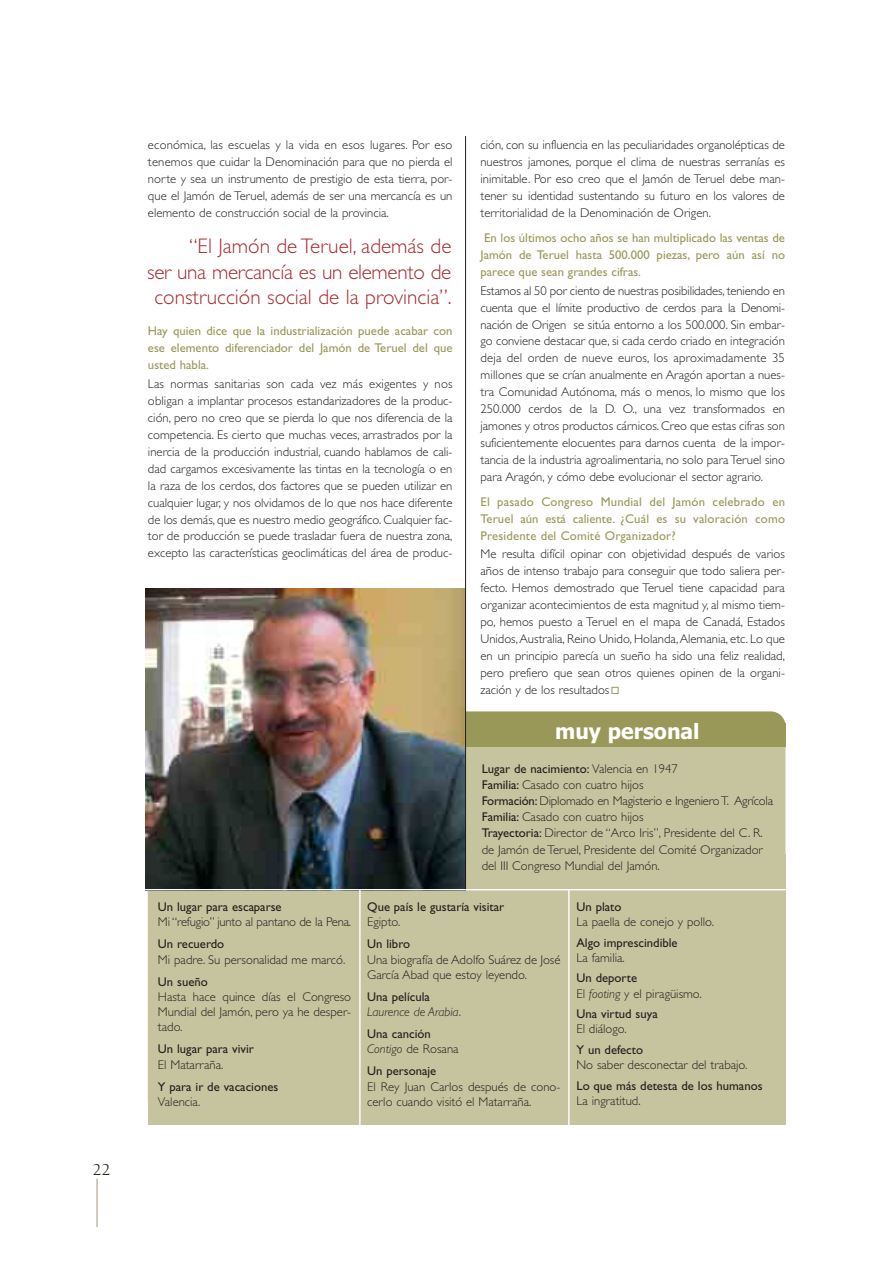
<style>
.page{position:relative;width:893px;height:1263px;background:#fff}
.page>*{position:absolute;margin:0;border:0;box-sizing:border-box;transform-origin:0 0}
.t1{font:300 21.15px/25.3px "Gill Sans";color:#a72c31;text-align:right}
.t2{font:700 21.15px "Tahoma";color:#fff}
.t3{font:16.95px "Berkeley";color:#231f1f}
.t4{font:300 12.75px/17px "Gill Sans";color:#231f1f;text-align:justify}
.t5{font:12.75px/17px "Gill Sans";color:#9a9859;text-align:justify}
.t6{font:12.75px/15.3px "Gill Sans";color:#231f1f}
.t7{font:italic 300 12.75px/15.3px "Gill Sans";color:#231f1f}
.s1{font-weight:400}
.s2{font-weight:400;font-style:normal}
.s3{font-style:normal}
.s4{font-weight:300;font-style:italic}
.s5{font-weight:300}
.s6{font-style:italic}
</style>
<div class="page">
<hr style="left:96px;top:1179px;width:2px;height:47px;background:#bdb49e">
<div style="left:148px;top:723px;width:637px;height:402px;background:#c6c39f;border-radius:25px"></div>
<div style="left:148px;top:855px;width:637px;height:270px;background:#c6c39f"></div>
<div style="left:420px;top:711px;width:365px;height:30px;background:#9a9859;border-radius:15px"></div>
<div style="left:465px;top:723px;width:320px;height:24px;background:#9a9859"></div>
<img style="left:146px;top:588px;width:319px;height:301px">
<hr style="left:123px;top:889px;width:673px;height:1px;background:#fff">
<hr style="left:359px;top:890px;width:1px;height:259px;background:#fff">
<hr style="left:568px;top:890px;width:1px;height:259px;background:#fff">
<hr style="left:465px;top:136px;width:1px;height:753px;background:#231f1f">
<h2 class="t3" style="left:93px;top:1163px;width:19px">22</h2>
<p class="t4" style="left:148px;top:138px;width:306px">económica, las escuelas y la vida en esos lugares. Por eso tenemos que cuidar la Denominación para que no pierda el norte y sea un instrumento de prestigio de esta tierra, por&shy;que el Jamón de Teruel, además de ser una mercancía es un elemento de construcción social de la provincia.</p>
<h1 class="t1" style="left:147px;top:236px;width:306px">“El Jamón de Teruel, además de<br>ser una mercancía es un elemento de construcción social de la provincia”.</h1>
<p class="t5" style="left:148px;top:324px;width:306px">Hay quien dice que la industrialización puede acabar con ese elemento diferenciador del Jamón de Teruel del que usted habla.</p>
<p class="t4" style="left:148px;top:377px;width:306px">Las normas sanitarias son cada vez más exigentes y nos obligan a implantar procesos estandarizadores de la produc&shy;ción, pero no creo que se pierda lo que nos diferencia de la competencia. Es cierto que muchas veces, arrastrados por la inercia de la producción industrial, cuando hablamos de cali&shy;dad cargamos excesivamente las tintas en la tecnología o en la raza de los cerdos, dos factores que se pueden utilizar en cualquier lugar, y nos olvidamos de lo que nos hace diferente de los demás, que es nuestro medio geográfico. Cualquier fac&shy;tor de producción se puede trasladar fuera de nuestra zona, excepto las características geoclimáticas del área de produc-</p>
<p class="t4" style="left:480px;top:138px;width:306px">ción, con su influencia en las peculiaridades organolépticas de nuestros jamones, porque el clima de nuestras serranías es inimitable. Por eso creo que el Jamón de Teruel debe man&shy;tener su identidad sustentando su futuro en los valores de territorialidad de la Denominación de Origen.</p>
<p class="t5" style="left:480px;top:231px;width:306px">En los últimos ocho años se han multiplicado las ventas de Jamón de Teruel hasta 500.000 piezas, pero aún así no parece que sean grandes cifras.</p>
<p class="t4" style="left:480px;top:283px;width:306px">Estamos al 50 por ciento de nuestras posibilidades, teniendo en cuenta que el límite productivo de cerdos para la Denomi&shy;nación de Origen se sitúa entorno a los 500.000. Sin embar&shy;go conviene destacar que, si cada cerdo criado en integración deja del orden de nueve euros, los aproximadamente 35 millones que se crían anualmente en Aragón aportan a nues&shy;tra Comunidad Autónoma, más o menos, lo mismo que los 250.000 cerdos de la D. O., una vez transformados en jamones y otros productos cárnicos. Creo que estas cifras son suficientemente elocuentes para darnos cuenta de la impor&shy;tancia de la industria agroalimentaria, no solo para Teruel sino para Aragón, y cómo debe evolucionar el sector agrario.</p>
<p class="t5" style="left:480px;top:494px;width:306px">El pasado Congreso Mundial del Jamón celebrado en Teruel aún está caliente. ¿Cuál es su valoración como Presidente del Comité Organizador?</p>
<p class="t4" style="left:480px;top:547px;width:306px">Me resulta difícil opinar con objetividad después de varios años de intenso trabajo para conseguir que todo saliera per&shy;fecto. Hemos demostrado que Teruel tiene capacidad para organizar acontecimientos de esta magnitud y, al mismo tiem&shy;po, hemos puesto a Teruel en el mapa de Canadá, Estados Unidos,Australia, Reino Unido, Holanda,Alemania, etc. Lo que en un principio parecía un sueño ha sido una feliz realidad, pero prefiero que sean otros quienes opinen de la organi&shy;zación y de los resultados</p>
<h1 class="t2" style="left:555px;top:723px;width:146px">muy personal</h1>
<p class="t4" style="left:481px;top:762px;width:293px;line-height:16.2px;text-align:left"><span class="s1">Lugar de nacimiento:</span> Valencia en 1947<br><span class="s1">Familia:</span> Casado con cuatro hijos<br><span class="s1">Formación:</span> Diplomado en Magisterio e Ingeniero T. Agrícola <span class="s1">Familia:</span> Casado con cuatro hijos<br><span class="s1">Trayectoria:</span> Director de “Arco Iris”, Presidente del C. R. de Jamón de Teruel, Presidente del Comité Organizador del III Congreso Mundial del Jamón.</p>
<p class="t6" style="left:158px;top:901px;width:125px">Un lugar para escaparse</p>
<p class="t4" style="left:158px;top:915px;width:195px">Mi “refugio” junto al pantano de la Pena.</p>
<p class="t6" style="left:158px;top:938px;width:68px">Un recuerdo</p>
<p class="t4" style="left:158px;top:952px;width:189px">Mi padre. Su personalidad me marcó.</p>
<p class="t6" style="left:158px;top:975px;width:51px">Un sueño</p>
<p class="t4" style="left:158px;top:990px;width:195px;line-height:15.3px">Hasta hace quince días el Congreso Mundial del Jamón, pero ya he desper&shy;tado.</p>
<p class="t6" style="left:158px;top:1043px;width:97px">Un lugar para vivir</p>
<p class="t4" style="left:158px;top:1057px;width:67px">El Matarraña.</p>
<p class="t6" style="left:158px;top:1080px;width:122px">Y para ir de vacaciones</p>
<p class="t4" style="left:158px;top:1094px;width:44px">Valencia.</p>
<p class="t6" style="left:367px;top:901px;width:138px">Que país le gustaría visitar</p>
<p class="t4" style="left:367px;top:915px;width:35px">Egipto.</p>
<p class="t6" style="left:367px;top:938px;width:44px">Un libro</p>
<p class="t4" style="left:367px;top:953px;width:195px;line-height:15.3px">Una biografía de Adolfo Suárez de José<br>García Abad que estoy leyendo.</p>
<p class="t7" style="left:367px;top:990px;width:95px"><span class="s2">Una película<br></span>Laurence de Arabia<span class="s3">.</span></p>
<p class="t6" style="left:367px;top:1028px;width:93px">Una canción<br><span class="s4">Contigo</span> <span class="s5">de Rosana</span></p>
<p class="t6" style="left:367px;top:1065px;width:71px">Un personaje</p>
<p class="t4" style="left:367px;top:1080px;width:195px;line-height:15.3px">El Rey Juan Carlos después de cono&shy;cerlo cuando visitó el Matarraña.</p>
<p class="t6" style="left:576px;top:901px;width:46px">Un plato</p>
<p class="t4" style="left:576px;top:915px;width:139px">La paella de conejo y pollo.</p>
<p class="t6" style="left:576px;top:936px;width:103px">Algo imprescindible</p>
<p class="t4" style="left:576px;top:951px;width:50px">La familia.</p>
<p class="t4" style="left:576px;top:972px;width:127px;line-height:15.3px"><span class="s1">Un deporte<br></span>El <span class="s6">footing</span> y el piragüismo.</p>
<p class="t6" style="left:576px;top:1008px;width:83px">Una virtud suya</p>
<p class="t4" style="left:576px;top:1022px;width:52px">El diálogo.</p>
<p class="t6" style="left:576px;top:1043px;width:68px">Y un defecto</p>
<p class="t4" style="left:576px;top:1058px;width:172px">No saber desconectar del trabajo.</p>
<p class="t6" style="left:576px;top:1080px;width:188px">Lo que más detesta de los humanos</p>
<p class="t4" style="left:576px;top:1094px;width:66px">La ingratitud.</p>
</div>
